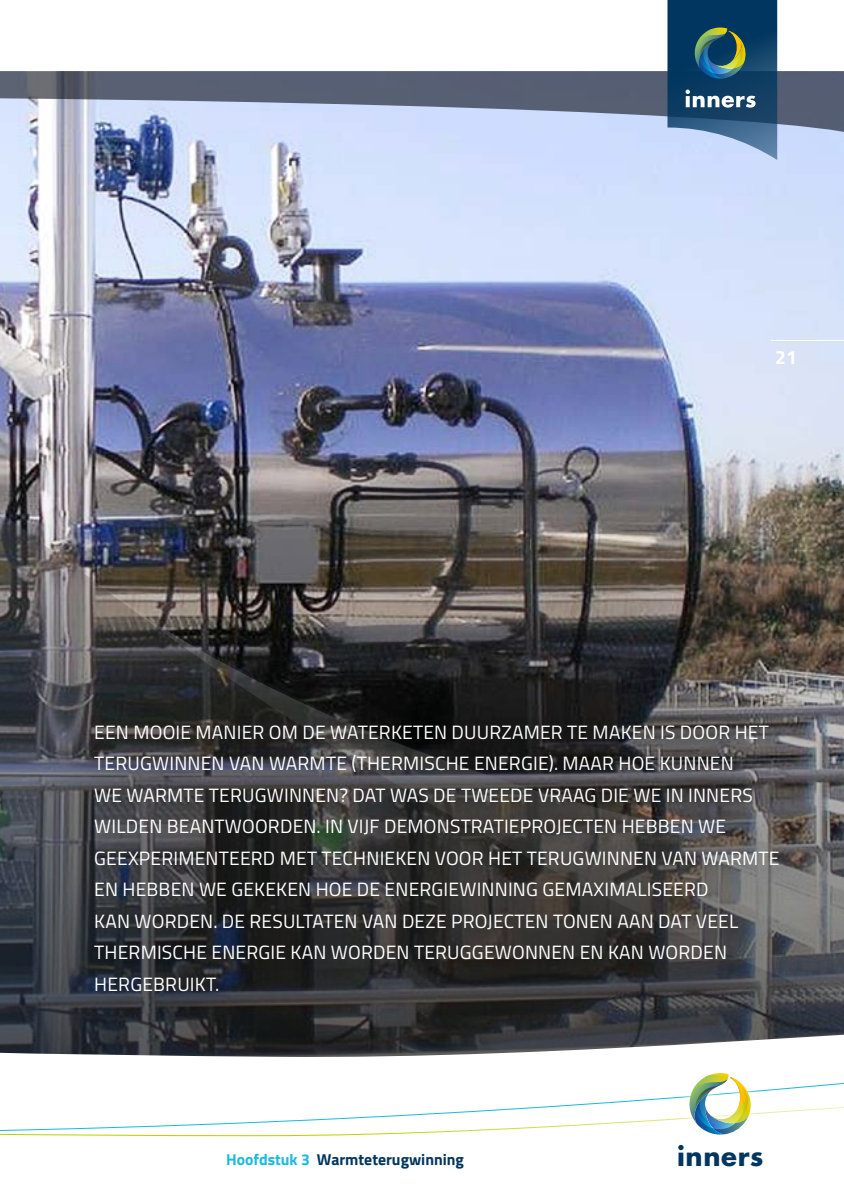
<style>
.page{position:relative;width:844px;height:1191px;background:#fff}
.page>*{position:absolute;margin:0;border:0;box-sizing:border-box;transform-origin:0 0}
.t1{font:700 26.07px "Futura Std";letter-spacing:.025em;color:#00365f}
.t2{font:19.25px/31.5px "Titillium Web";letter-spacing:.01em;color:#fff}
.t3{font:700 19.25px "Titillium Web";color:#fff}
.t4{font:700 15.75px "Titillium Web";color:#00365f}
.s1{color:#1dbadf}
</style>
<div class="page">
<img style="left:0;top:139px;width:843px;height:852px">
<svg style="left:0;top:991px;width:843px;height:66px"></svg>
<svg style="left:50px;top:677px;width:770px;height:361px;background:#39393a"></svg>
<svg style="left:0;top:71px;width:843px;height:68px;background:#8e97b0"></svg>
<svg style="left:0;top:1084px;width:843px;height:53px"></svg>
<div style="left:665px;top:1060px;width:109px;height:118px;background:#fff"></div>
<img style="left:687px;top:1073px;width:65px;height:61px">
<svg style="left:667px;top:0;width:110px;height:160px;background:#396382"></svg>
<hr style="left:770px;top:340px;width:73px;height:1px;background:#fff">
<p class="t3" style="left:775px;top:342px;width:23px">21</p>
<p class="t2" style="left:94px;top:715px;width:686px">EEN MOOIE MANIER OM DE WATERKETEN DUURZAMER TE MAKEN IS DOOR HET TERUGWINNEN VAN WARMTE (THERMISCHE ENERGIE). MAAR HOE KUNNEN<br>WE WARMTE TERUGWINNEN? DAT WAS DE TWEEDE VRAAG DIE WE IN INNERS WILDEN BEANTWOORDEN. IN VIJF DEMONSTRATIEPROJECTEN HEBBEN WE GEEXPERIMENTEERD MET TECHNIEKEN VOOR HET TERUGWINNEN VAN WARMTE EN HEBBEN WE GEKEKEN HOE DE ENERGIEWINNING GEMAXIMALISEERD<br>KAN WORDEN. DE RESULTATEN VAN DEZE PROJECTEN TONEN AAN DAT VEEL THERMISCHE ENERGIE KAN WORDEN TERUGGEWONNEN EN KAN WORDEN HERGEBRUIKT.</p>
<p class="t4" style="left:226px;top:1147px;width:239px"><span class="s1">Hoofdstuk 3</span> Warmteterugwinning</p>
<h1 class="t1" style="left:676px;top:1139px;width:88px">inners</h1>
</div>
